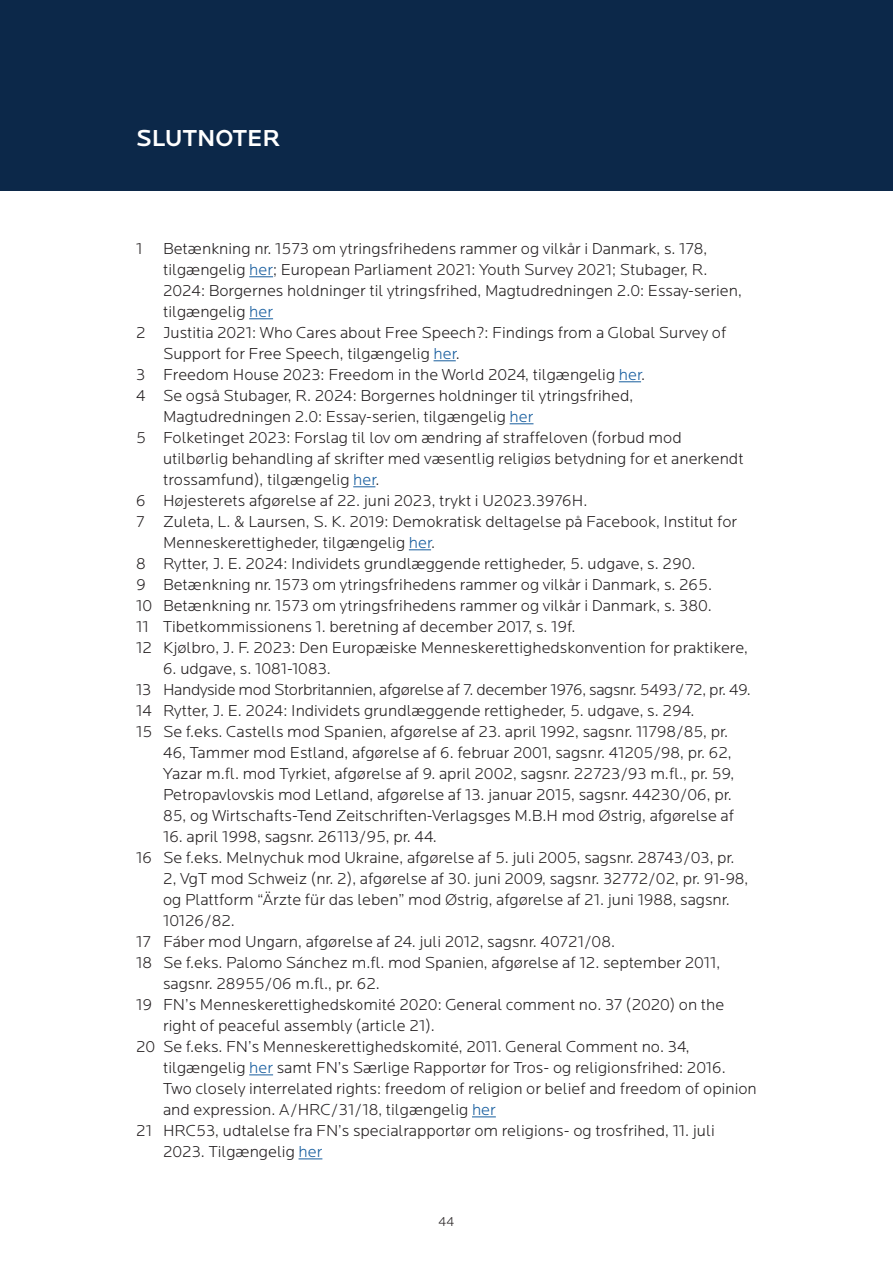
<style>
.page{position:relative;width:893px;height:1263px;background:#fff}
.page>*{position:absolute;margin:0;border:0;box-sizing:border-box;transform-origin:0 0}
.t1{font:500 24px "Locator";color:#fff}
.Endnotes{font:300 16.5px/21px "Locator";color:#231f20}
.Endnotes-2{font:300 16.5px "Locator";letter-spacing:-.02em;color:#231f20}
.t2{font:300 13.5px "Locator";color:#231f20}
.s1{color:#175d9e}
</style>
<div class="page">
<div style="left:0;top:0;width:893px;height:191px;background:#0c2849"></div>
<svg style="left:249px;top:276px;width:24px;height:1px"></svg>
<svg style="left:249px;top:318px;width:24px;height:1px"></svg>
<svg style="left:434px;top:360px;width:22px;height:1px"></svg>
<svg style="left:619px;top:381px;width:22px;height:1px"></svg>
<svg style="left:510px;top:423px;width:23px;height:1px"></svg>
<svg style="left:353px;top:486px;width:22px;height:1px"></svg>
<svg style="left:409px;top:549px;width:22px;height:1px"></svg>
<svg style="left:249px;top:1074px;width:24px;height:1px"></svg>
<svg style="left:472px;top:1116px;width:24px;height:1px"></svg>
<svg style="left:299px;top:1158px;width:23px;height:1px"></svg>
<h1 class="t1" style="left:136px;top:124px;width:146px">SLUTNOTER</h1>
<p class="Endnotes" style="left:136px;top:238px;width:8px">1</p>
<p class="Endnotes" style="left:163px;top:238px;width:580px">Betænkning nr. 1573 om ytringsfrihedens rammer og vilkår i Danmark, s. 178, tilgængelig <span class="s1">her</span>; European Parliament 2021: Youth Survey 2021; Stubager, R.<br>2024: Borgernes holdninger til ytringsfrihed, Magtudredningen 2.0: Essay-serien, tilgængelig <span class="s1">her</span></p>
<p class="Endnotes" style="left:163px;top:322px;width:565px;text-indent:-27px">2 Justitia 2021: Who Cares about Free Speech?: Findings from a Global Survey of<br>Support for Free Speech, tilgængelig <span class="s1">her</span>.</p>
<p class="Endnotes" style="left:136px;top:364px;width:511px">3 Freedom House 2023: Freedom in the World 2024, tilgængelig <span class="s1">her</span>.</p>
<p class="Endnotes" style="left:163px;top:385px;width:472px;text-indent:-27px">4 Se også Stubager, R. 2024: Borgernes holdninger til ytringsfrihed,<br>Magtudredningen 2.0: Essay-serien, tilgængelig <span class="s1">her</span></p>
<p class="Endnotes" style="left:163px;top:427px;width:582px;text-indent:-27px">5 Folketinget 2023: Forslag til lov om ændring af straffeloven (forbud mod utilbørlig behandling af skrifter med væsentlig religiøs betydning for et anerkendt trossamfund), tilgængelig <span class="s1">her</span>.</p>
<p class="Endnotes" style="left:136px;top:490px;width:453px">6 Højesterets afgørelse af 22. juni 2023, trykt i U2023.3976H.</p>
<p class="Endnotes" style="left:163px;top:511px;width:576px;text-indent:-27px">7 Zuleta, L. &amp; Laursen, S. K. 2019: Demokratisk deltagelse på Facebook, Institut for<br>Menneskerettigheder, tilgængelig <span class="s1">her</span>.</p>
<p class="Endnotes" style="left:136px;top:553px;width:561px">8 Rytter, J. E. 2024: Individets grundlæggende rettigheder, 5. udgave, s. 290.</p>
<p class="Endnotes" style="left:136px;top:574px;width:577px">9 Betænkning nr. 1573 om ytringsfrihedens rammer og vilkår i Danmark, s. 265.</p>
<p class="Endnotes" style="left:136px;top:595px;width:577px">10 Betænkning nr. 1573 om ytringsfrihedens rammer og vilkår i Danmark, s. 380.</p>
<p class="Endnotes" style="left:136px;top:616px;width:441px">11 Tibetkommissionens 1. beretning af december 2017, s. 19f.</p>
<p class="Endnotes" style="left:136px;top:637px;width:614px">12 Kjølbro, J. F. 2023: Den Europæiske Menneskerettighedskonvention for praktikere,</p>
<p class="Endnotes" style="left:163px;top:658px;width:169px">6. udgave, s. 1081-1083.</p>
<p class="Endnotes-2" style="left:136px;top:681px;width:616px">13 Handyside mod Storbritannien, afgørelse af 7. december 1976, sagsnr. 5493/72, pr. 49.</p>
<p class="Endnotes" style="left:136px;top:700px;width:560px">14 Rytter, J. E. 2024: Individets grundlæggende rettigheder, 5. udgave, s. 294.</p>
<p class="Endnotes" style="left:163px;top:721px;width:573px;text-indent:-27px">15 Se f.eks. Castells mod Spanien, afgørelse af 23. april 1992, sagsnr. 11798/85, pr.<br>46, Tammer mod Estland, afgørelse af 6. februar 2001, sagsnr. 41205/98, pr. 62, Yazar m.fl. mod Tyrkiet, afgørelse af 9. april 2002, sagsnr. 22723/93 m.fl., pr. 59, Petropavlovskis mod Letland, afgørelse af 13. januar 2015, sagsnr. 44230/06, pr.<br>85, og Wirtschafts-Tend Zeitschriften-Verlagsges M.B.H mod Østrig, afgørelse af</p>
<p class="Endnotes" style="left:163px;top:826px;width:275px">16. april 1998, sagsnr. 26113/95, pr. 44.</p>
<p class="Endnotes" style="left:163px;top:847px;width:587px;text-indent:-27px">16 Se f.eks. Melnychuk mod Ukraine, afgørelse af 5. juli 2005, sagsnr. 28743/03, pr.<br>2, VgT mod Schweiz (nr. 2), afgørelse af 30. juni 2009, sagsnr. 32772/02, pr. 91-98, og Plattform “Ärzte für das leben” mod Østrig, afgørelse af 21. juni 1988, sagsnr.<br>10126/82.</p>
<p class="Endnotes" style="left:136px;top:931px;width:480px">17 Fáber mod Ungarn, afgørelse af 24. juli 2012, sagsnr. 40721/08.</p>
<p class="Endnotes" style="left:163px;top:952px;width:559px;text-indent:-27px">18 Se f.eks. Palomo Sánchez m.fl. mod Spanien, afgørelse af 12. september 2011, sagsnr. 28955/06 m.fl., pr. 62.</p>
<p class="Endnotes" style="left:163px;top:994px;width:563px;text-indent:-27px">19 FN’s Menneskerettighedskomité 2020: General comment no. 37 (2020) on the right of peaceful assembly (article 21).</p>
<p class="Endnotes" style="left:163px;top:1036px;width:595px;text-indent:-27px">20 Se f.eks. FN’s Menneskerettighedskomité, 2011. General Comment no. 34, tilgængelig <span class="s1">her</span> samt FN’s Særlige Rapportør for Tros- og religionsfrihed: 2016.<br>Two closely interrelated rights: freedom of religion or belief and freedom of opinion and expression. A/HRC/31/18, tilgængelig <span class="s1">her</span></p>
<p class="Endnotes" style="left:163px;top:1120px;width:553px;text-indent:-27px">21 HRC53, udtalelse fra FN’s specialrapportør om religions- og trosfrihed, 11. juli<br>2023. Tilgængelig <span class="s1">her</span></p>
<p class="t2" style="left:439px;top:1215px;width:17px">44</p>
</div>
